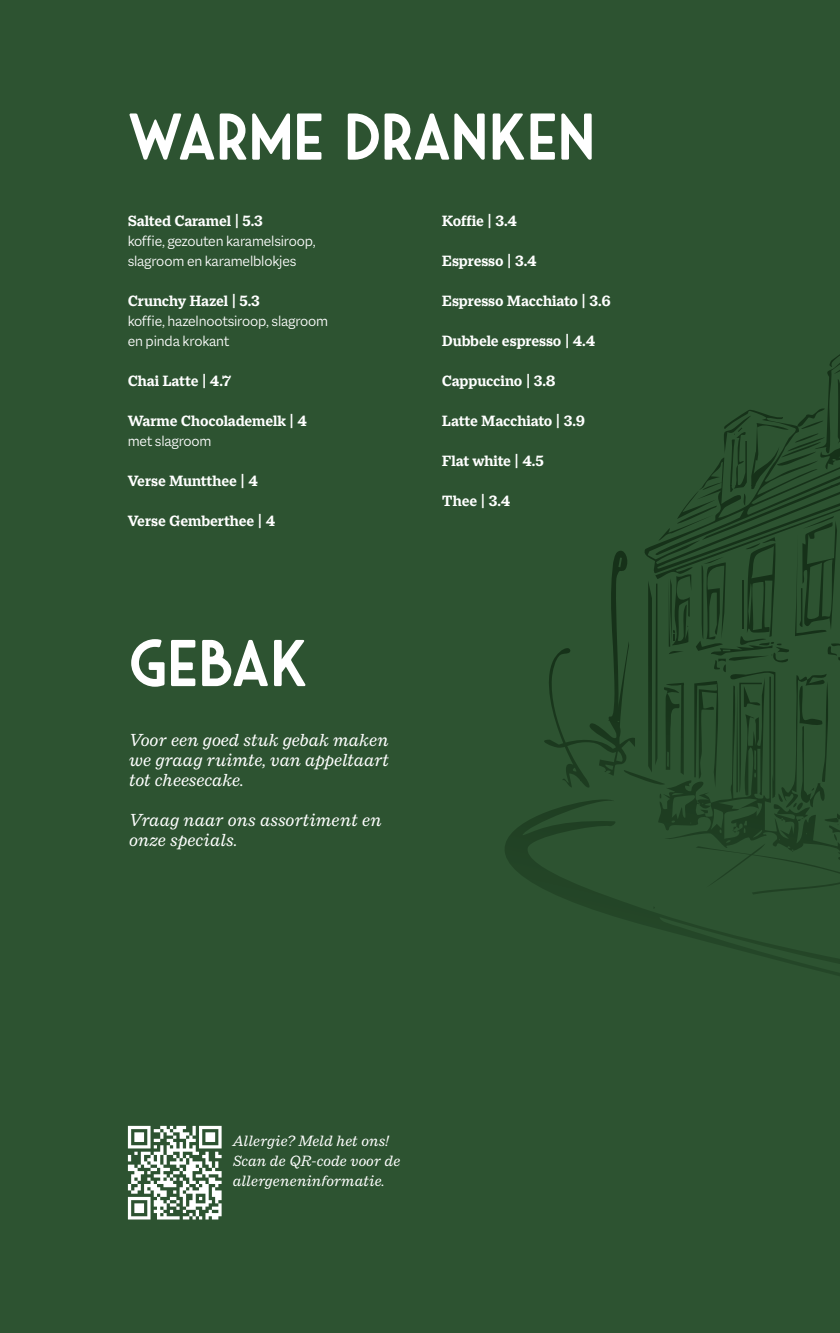
<style>
.page{position:relative;width:840px;height:1333px;background:#fff}
.page>*{position:absolute;margin:0;border:0;box-sizing:border-box;transform-origin:0 0}
.t1{font:600 66px "Saveur Sans Round";color:#fff}
.t2{font:italic 18.8px/20px "Macklin Text";color:#fff;text-align:justify}
.t3{font:700 16px "Macklin Text";letter-spacing:-.01em;color:#fff}
.t4{font:300 16px/20px "Macklin Sans";letter-spacing:-.01em;color:#fff}
.t5{font:italic 16px/20px "Macklin Text";color:#fff}
</style>
<div class="page">
<div style="left:0;top:0;width:839px;height:1332px;background:#2d5331"></div>
<svg style="left:505px;top:818px;width:334px;height:158px"></svg>
<svg style="left:534px;top:355px;width:305px;height:539px"></svg>
<svg style="left:128px;top:1125px;width:93px;height:94px"></svg>
<h1 class="t1" style="left:128px;top:102px;width:469px">WARME DRANKEN</h1>
<p class="t3" style="left:128px;top:211px;width:137px">Salted Caramel | 5.3</p>
<p class="t4" style="left:128px;top:230px;width:189px">koffie, gezouten karamelsiroop, slagroom en karamelblokjes</p>
<p class="t3" style="left:128px;top:291px;width:134px">Crunchy Hazel | 5.3</p>
<p class="t4" style="left:128px;top:310px;width:202px">koffie, hazelnootsiroop, slagroom en pinda krokant</p>
<p class="t3" style="left:128px;top:371px;width:105px">Chai Latte | 4.7</p>
<p class="t3" style="left:128px;top:411px;width:181px">Warme Chocolademelk | 4</p>
<p class="t4" style="left:128px;top:430px;width:85px">met slagroom</p>
<p class="t3" style="left:128px;top:471px;width:132px">Verse Muntthee | 4</p>
<p class="t3" style="left:128px;top:511px;width:149px">Verse Gemberthee | 4</p>
<h1 class="t1" style="left:129px;top:628px;width:181px">GEBAK</h1>
<p class="t2" style="left:129px;top:729px;width:261px">Voor een goed stuk gebak maken we graag ruimte, van appeltaart tot cheesecake.</p>
<p class="t2" style="left:129px;top:809px;width:254px">Vraag naar ons assortiment en onze specials.</p>
<p class="t3" style="left:441px;top:211px;width:77px">Koffie | 3.4</p>
<p class="t3" style="left:441px;top:251px;width:96px">Espresso | 3.4</p>
<p class="t3" style="left:441px;top:291px;width:170px">Espresso Macchiato | 3.6</p>
<p class="t3" style="left:441px;top:331px;width:155px">Dubbele espresso | 4.4</p>
<p class="t3" style="left:441px;top:371px;width:115px">Cappuccino | 3.8</p>
<p class="t3" style="left:441px;top:411px;width:145px">Latte Macchiato | 3.9</p>
<p class="t3" style="left:441px;top:451px;width:103px">Flat white | 4.5</p>
<p class="t3" style="left:441px;top:491px;width:70px">Thee | 3.4</p>
<p class="t5" style="left:232px;top:1130px;width:169px">Allergie? Meld het ons!<br>Scan de QR-code voor de allergeneninformatie.</p>
</div>
